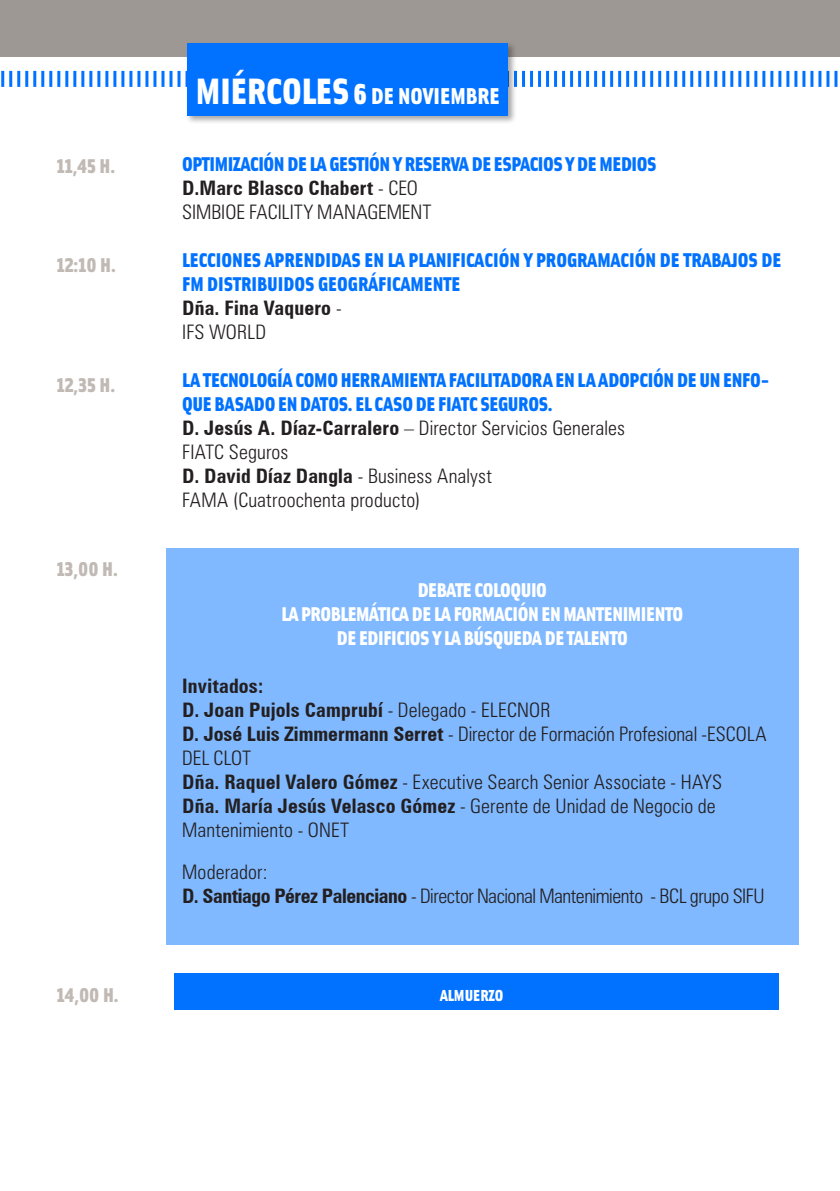
<style>
.page{position:relative;width:840px;height:1191px;background:#fff}
.page>*{position:absolute;margin:0;border:0;box-sizing:border-box;transform-origin:0 0}
.t1{font:900 23px "Solex OT";color:#fff}
.titulos{font:300 condensed 20px/24px "Zurich BT";letter-spacing:.005em;color:#231f20}
.Parrafos_texto{font:300 condensed 20px/24px "Zurich BT";letter-spacing:.01em;color:#231f20}
.Parrafos_texto-2{font:900 20px/24px "Solex OT";letter-spacing:-.015em;color:#0172ff}
.Parrafos_texto-3{font:20px/24px "Zurich Bold Condensed BT";letter-spacing:.01em;color:#231f20}
.titulos-2{font:900 20px/24px "Solex OT";color:#0172ff}
.titulos-3{font:900 20px/24px "Solex OT";letter-spacing:-.02em;color:#fff;text-align:center}
.titulos-4{font:300 condensed 20px "Zurich BT";letter-spacing:-.025em;color:#231f20}
.titulos-5{font:900 20px "Solex OT";letter-spacing:-.02em;color:#0172ff}
.t2{font:900 20px "Solex OT";color:#c1b9b3}
.titulos-6{font:900 16px "Solex OT";color:#fff}
.s1{font-size:36.8px}
.s2{font-size:29px}
.s3{font-family:"Zurich BT";font-weight:300;font-stretch:condensed}
.s4{font-family:"Zurich Bold Condensed BT";font-weight:400;font-stretch:normal}
</style>
<div class="page">
<div style="left:0;top:0;width:839px;height:57px;background:#9d9893"></div>
<svg style="left:1px;top:70px;width:837px;height:17px"></svg>
<div style="left:185px;top:41px;width:331px;height:83px;background:#231f20;opacity:.4"></div>
<div style="left:187px;top:43px;width:320px;height:73px;background:#0172ff"></div>
<div style="left:166px;top:548px;width:631px;height:397px;background:#80b9ff"></div>
<div style="left:173px;top:973px;width:605px;height:36px;background:#0172ff"></div>
<p class="t2" style="left:57px;top:152px;width:60px">11,45 H.</p>
<p class="t2" style="left:57px;top:251px;width:61px">12:10 H.</p>
<p class="t2" style="left:57px;top:371px;width:60px">12,35 H.</p>
<p class="t2" style="left:57px;top:555px;width:63px">13,00 H.</p>
<p class="t2" style="left:57px;top:980px;width:63px">14,00 H.</p>
<p class="t1" style="left:196px;top:80px;width:305px"><span class="s1">MIÉRCOLES</span> <span class="s2">6</span> DE NOVIEMBRE</p>
<p class="titulos-5" style="left:182px;top:150px;width:475px">OPTIMIZACIÓN DE LA GESTIÓN Y RESERVA DE ESPACIOS Y DE MEDIOS</p>
<p class="Parrafos_texto-3" style="left:182px;top:175px;width:237px">D.Marc Blasco Chabert <span class="s3">- CEO</span></p>
<p class="Parrafos_texto" style="left:182px;top:199px;width:250px">SIMBIOE FACILITY MANAGEMENT</p>
<p class="titulos-2" style="left:182px;top:246px;width:600px">LECCIONES APRENDIDAS EN LA PLANIFICACIÓN Y PROGRAMACIÓN DE TRABAJOS DE<br>FM DISTRIBUIDOS GEOGRÁFICAMENTE</p>
<p class="Parrafos_texto-3" style="left:182px;top:295px;width:161px">Dña. Fina Vaquero <span class="s3">-<br>IFS WORLD</span></p>
<p class="Parrafos_texto-2" style="left:182px;top:366px;width:588px">LA TECNOLOGÍA COMO HERRAMIENTA FACILITADORA EN LA ADOPCIÓN DE UN ENFO-<br>QUE BASADO EN DATOS. EL CASO DE FIATC SEGUROS.</p>
<p class="Parrafos_texto" style="left:182px;top:415px;width:444px"><span class="s4">D. Jesús A. Díaz-Carralero</span> – Director Servicios Generales</p>
<p class="Parrafos_texto" style="left:182px;top:439px;width:311px">FIATC Seguros<br><span class="s4">D. David Díaz Dangla</span> - Business Analyst</p>
<p class="Parrafos_texto" style="left:182px;top:487px;width:240px">FAMA (Cuatroochenta producto)</p>
<p class="titulos-3" style="left:281px;top:576px;width:403px">DEBATE COLOQUIO<br>LA PROBLEMÁTICA DE LA FORMACIÓN EN MANTENIMIENTO<br>DE EDIFICIOS Y LA BÚSQUEDA DE TALENTO</p>
<p class="Parrafos_texto-3" style="left:182px;top:673px;width:369px">Invitados:<br>D. Joan Pujols Camprubí <span class="s3">- Delegado - ELECNOR</span></p>
<p class="titulos" style="left:182px;top:721px;width:585px"><span class="s4">D. José Luis Zimmermann Serret</span> - Director de Formación Profesional -ESCOLA<br>DEL CLOT</p>
<p class="titulos" style="left:182px;top:769px;width:541px"><span class="s4">Dña. Raquel Valero Gómez</span> - Executive Search Senior Associate - HAYS</p>
<p class="titulos" style="left:182px;top:793px;width:535px"><span class="s4">Dña. María Jesús Velasco Gómez</span> - Gerente de Unidad de Negocio de<br>Mantenimiento - ONET</p>
<p class="titulos" style="left:182px;top:859px;width:87px">Moderador:</p>
<p class="titulos-4" style="left:182px;top:883px;width:583px"><span class="s4">D. Santiago Pérez Palenciano</span> - Director Nacional Mantenimiento - BCL grupo SIFU</p>
<p class="titulos-6" style="left:440px;top:984px;width:65px">ALMUERZO</p>
</div>
